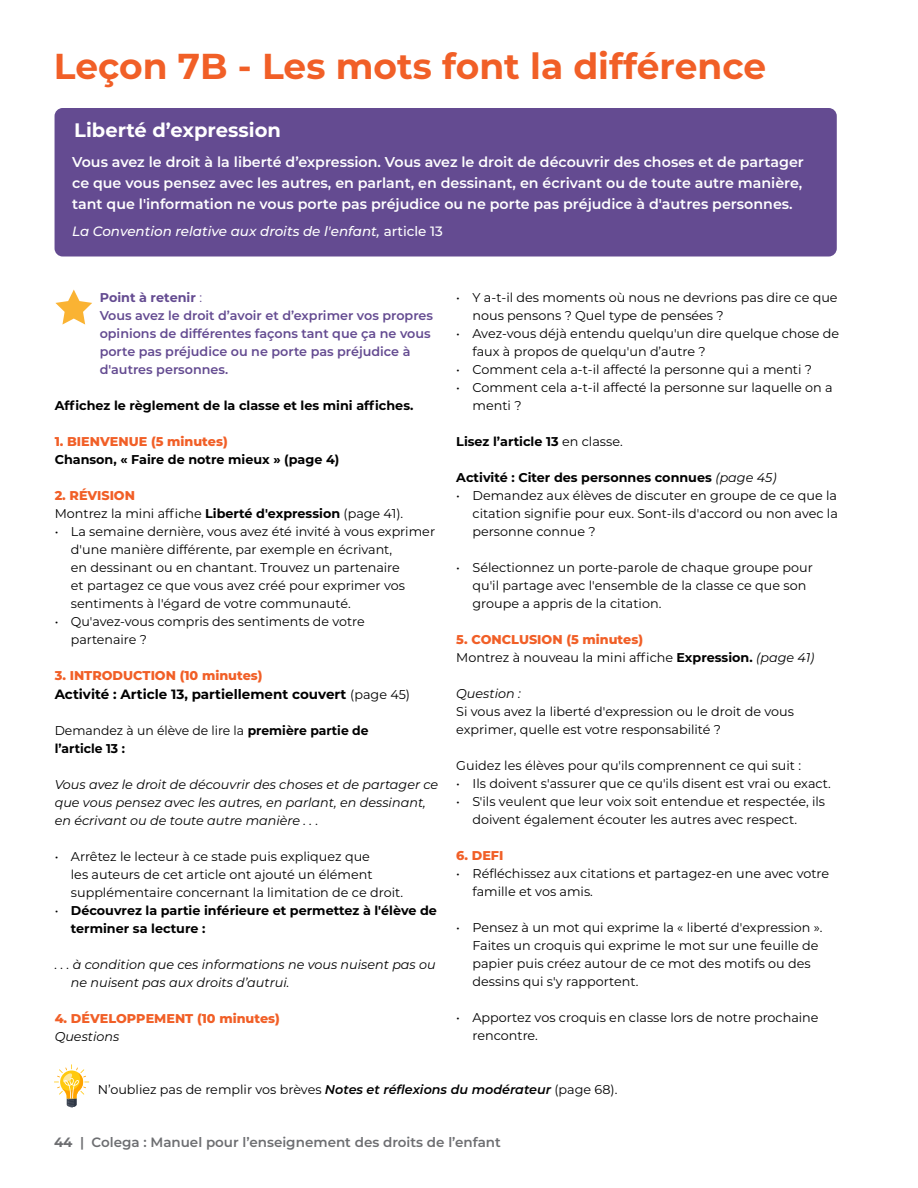
<style>
.page{position:relative;width:918px;height:1188px;background:#fff}
.page>*{position:absolute;margin:0;border:0;box-sizing:border-box;transform-origin:0 0}
.t1{font:700 36px "Montserrat";color:#f15f27}
.t2{font:700 19.5px "Montserrat";color:#fff}
.t3{font:600 14.25px/21px "Montserrat";color:#fff;text-align:justify}
.t4{font:600 13.5px "Montserrat";color:#6d6e71}
.t5{font:italic 500 13.5px "Montserrat";color:#fff}
.t6{font:700 13.5px "Montserrat";color:#000}
.t7{font:12.75px/18px "Montserrat";color:#000}
.t8{font:700 12.75px/18px "Montserrat";color:#000}
.t9{font:italic 12.75px/18px "Montserrat";color:#000}
.t10{font:600 12.75px/18px "Montserrat";color:#644b91}
.t11{font:800 12.75px "Montserrat";color:#f15f27}
.s1{font-style:normal}
.s2{font-weight:700}
.s3{font-weight:400}
.s4{font-weight:800;color:#f15f27}
.s5{font-weight:400;font-size:12.75px}
.s6{font-weight:400;font-style:italic}
.s7{font-style:italic}
.s8{font-weight:600;font-style:italic}
</style>
<div class="page">
<svg style="left:55px;top:290px;width:37px;height:35px"></svg>
<div style="left:55px;top:108px;width:782px;height:148px;background:#644b91;border-radius:8px"></div>
<svg style="left:54px;top:1064px;width:35px;height:44px"></svg>
<h1 class="t1" style="left:54px;top:41px;width:714px">Leçon 7B - Les mots font la différence</h1>
<h2 class="t2" style="left:74px;top:116px;width:208px">Liberté d’expression</h2>
<p class="t3" style="left:72px;top:151px;width:733px">Vous avez le droit à la liberté d’expression. Vous avez le droit de découvrir des choses et de partager ce que vous pensez avec les autres, en parlant, en dessinant, en écrivant ou de toute autre manière, tant que l'information ne vous porte pas préjudice ou ne porte pas préjudice à d'autres personnes.</p>
<p class="t5" style="left:72px;top:222px;width:372px">La Convention relative aux droits de l'enfant, <span class="s1">article 13</span></p>
<p class="t10" style="left:100px;top:288px;width:335px"><span class="s2">Point à retenir</span> <span class="s3">:<br></span>Vous avez le droit d’avoir et d’exprimer vos propres opinions de différentes façons tant que ça ne vous porte pas préjudice ou ne porte pas préjudice à d'autres personnes.</p>
<p class="t8" style="left:55px;top:395px;width:360px">Affichez le règlement de la classe et les mini affiches.</p>
<p class="t11" style="left:55px;top:432px;width:175px">1. BIENVENUE (5 minutes)</p>
<p class="t8" style="left:55px;top:449px;width:286px">Chanson, « Faire de notre mieux » (page 4)</p>
<p class="t7" style="left:55px;top:486px;width:350px"><span class="s4">2. RÉVISION<br></span>Montrez la mini affiche <span class="s2">Liberté d'expression</span> (page 41).</p>
<p class="t7" style="left:71px;top:522px;width:366px;text-indent:-16px">• La semaine dernière, vous avez été invité à vous exprimer d'une manière différente, par exemple en écrivant,<br>en dessinant ou en chantant. Trouvez un partenaire<br>et partagez ce que vous avez créé pour exprimer vos sentiments à l'égard de votre communauté.</p>
<p class="t7" style="left:71px;top:612px;width:295px;text-indent:-16px">• Qu'avez-vous compris des sentiments de votre partenaire ?</p>
<p class="t11" style="left:55px;top:666px;width:209px">3. INTRODUCTION (10 minutes)</p>
<p class="t6" style="left:55px;top:685px;width:357px">Activité : Article 13, partiellement couvert <span class="s5">(page 45)</span></p>
<p class="t8" style="left:55px;top:721px;width:315px"><span class="s3">Demandez à un élève de lire la</span> première partie de l’article 13 :</p>
<p class="t9" style="left:55px;top:775px;width:385px">Vous avez le droit de découvrir des choses et de partager ce que vous pensez avec les autres, en parlant, en dessinant, en écrivant ou de toute autre manière . . .</p>
<p class="t7" style="left:71px;top:847px;width:334px;text-indent:-16px">• Arrêtez le lecteur à ce stade puis expliquez que<br>les auteurs de cet article ont ajouté un élément supplémentaire concernant la limitation de ce droit.</p>
<p class="t8" style="left:71px;top:901px;width:368px;text-indent:-16px"><span class="s3">•</span> Découvrez la partie inférieure et permettez à l'élève de terminer sa lecture :</p>
<p class="t9" style="left:71px;top:955px;width:366px;text-indent:-16px">. . . à condition que ces informations ne vous nuisent pas ou ne nuisent pas aux droits d’autrui.</p>
<p class="t11" style="left:55px;top:1009px;width:227px">4. DÉVELOPPEMENT (10 minutes)</p>
<p class="t9" style="left:55px;top:1027px;width:66px">Questions</p>
<p class="t7" style="left:473px;top:288px;width:367px;text-indent:-16px">• Y a-t-il des moments où nous ne devrions pas dire ce que nous pensons ? Quel type de pensées ?</p>
<p class="t7" style="left:473px;top:324px;width:368px;text-indent:-16px">• Avez-vous déjà entendu quelqu'un dire quelque chose de faux à propos de quelqu'un d’autre ?</p>
<p class="t7" style="left:456px;top:360px;width:357px">• Comment cela a-t-il affecté la personne qui a menti ?</p>
<p class="t7" style="left:473px;top:378px;width:362px;text-indent:-16px">• Comment cela a-t-il affecté la personne sur laquelle on a menti ?</p>
<p class="t8" style="left:456px;top:432px;width:168px">Lisez l’article 13 <span class="s3">en classe.</span></p>
<p class="t8" style="left:456px;top:468px;width:322px">Activité : Citer des personnes connues <span class="s6">(page 45)</span></p>
<p class="t7" style="left:473px;top:486px;width:367px;text-align:justify;text-indent:-16px">• Demandez aux élèves de discuter en groupe de ce que la citation signifie pour eux. Sont-ils d'accord ou non avec la personne connue ?</p>
<p class="t7" style="left:473px;top:558px;width:342px;text-indent:-16px">• Sélectionnez un porte-parole de chaque groupe pour qu'il partage avec l'ensemble de la classe ce que son groupe a appris de la citation.</p>
<p class="t7" style="left:456px;top:630px;width:360px"><span class="s4">5. CONCLUSION (5 minutes)<br></span>Montrez à nouveau la mini affiche <span class="s2">Expression.</span> <span class="s7">(page 41)</span></p>
<p class="t9" style="left:456px;top:684px;width:66px">Question :</p>
<p class="t7" style="left:456px;top:702px;width:339px">Si vous avez la liberté d'expression ou le droit de vous exprimer, quelle est votre responsabilité ?</p>
<p class="t7" style="left:456px;top:756px;width:346px">Guidez les élèves pour qu'ils comprennent ce qui suit :</p>
<p class="t7" style="left:456px;top:774px;width:376px">• Ils doivent s'assurer que ce qu'ils disent est vrai ou exact.</p>
<p class="t7" style="left:473px;top:792px;width:354px;text-indent:-16px">• S'ils veulent que leur voix soit entendue et respectée, ils doivent également écouter les autres avec respect.</p>
<p class="t11" style="left:456px;top:846px;width:49px">6. DEFI</p>
<p class="t7" style="left:473px;top:864px;width:358px;text-indent:-16px">• Réfléchissez aux citations et partagez-en une avec votre famille et vos amis.</p>
<p class="t7" style="left:473px;top:918px;width:352px;text-indent:-16px">• Pensez à un mot qui exprime la « liberté d'expression ».<br>Faites un croquis qui exprime le mot sur une feuille de papier puis créez autour de ce mot des motifs ou des dessins qui s'y rapportent.</p>
<p class="t7" style="left:473px;top:1008px;width:348px;text-indent:-16px">• Apportez vos croquis en classe lors de notre prochaine rencontre.</p>
<p class="t7" style="left:98px;top:1080px;width:521px">N’oubliez pas de remplir vos brèves <span class="s8">Notes et réflexions du modérateur</span> (page 68).</p>
<p class="t4" style="left:54px;top:1133px;width:448px"><span class="s2">44</span> | Colega : Manuel pour l’enseignement des droits de l’enfant</p>
</div>
